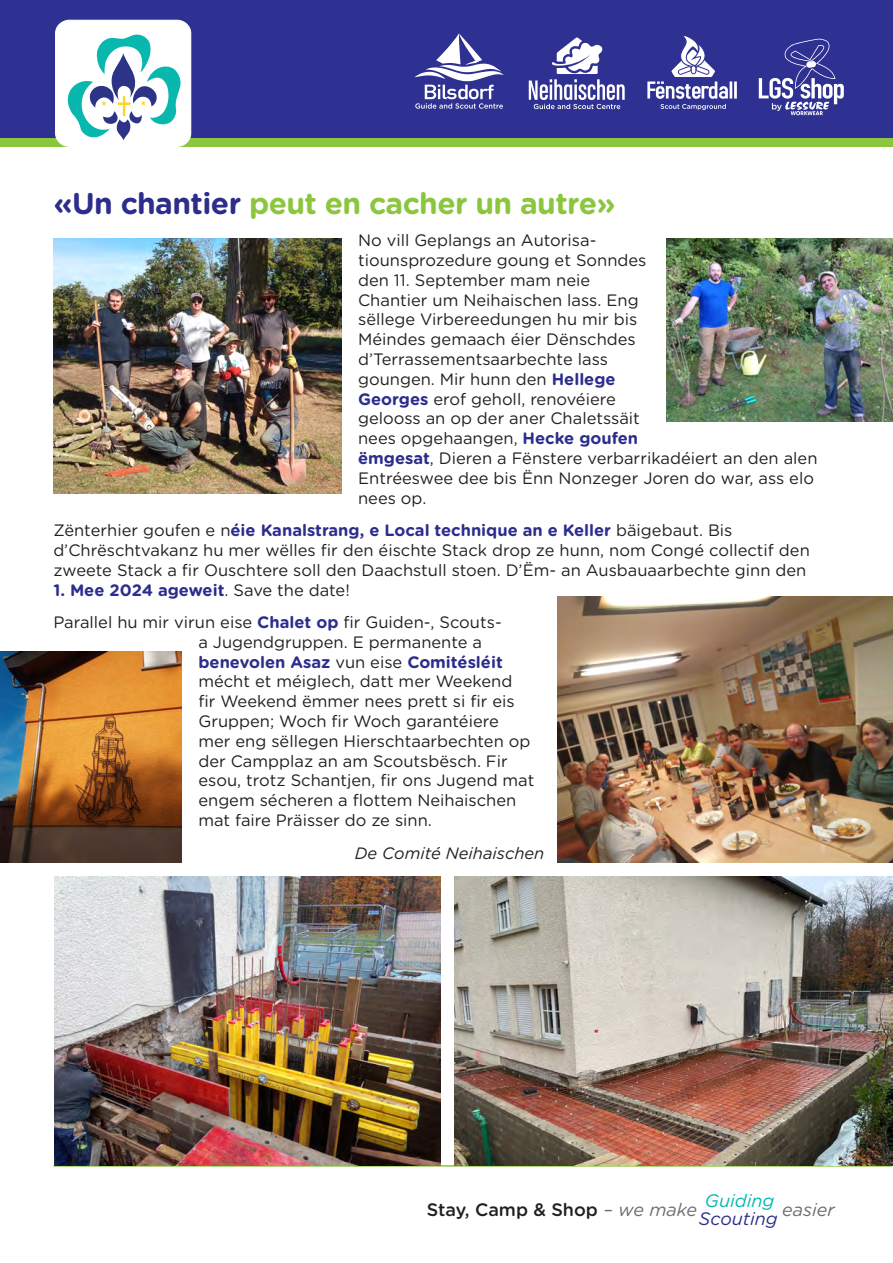
<style>
.page{position:relative;width:893px;height:1263px;background:#fff}
.page>*{position:absolute;margin:0;border:0;box-sizing:border-box;transform-origin:0 0}
.t1{font:700 30px "Gotham Rounded";letter-spacing:-.02em;color:#8bc63e}
.t2{font:500 18px "Gotham Rounded";color:#231f20}
.t3{font:italic 18px "Gotham Rounded";color:#2c2d8c}
.t4{font:italic 18px "Gotham Rounded";color:#00b8af}
.t5{font:italic 18px "Gotham Rounded";color:#6c6d70}
.t6{font:16.5px/19.8px "Gotham Rounded";color:#231f20}
.t7{font:700 16.5px "Gotham Rounded";color:#2c2d8c}
.t8{font:italic 16.5px "Gotham Rounded";color:#231f20}
.s1{color:#2c2d8c}
.s2{font-weight:700;color:#2c2d8c}
.s3{font-weight:400;color:#231f20}
.s4{font-weight:400;font-style:italic;color:#6c6d70}
</style>
<div class="page">
<div style="left:0;top:137px;width:893px;height:9px;background:#8bc63e"></div>
<div style="left:0;top:0;width:893px;height:137px;background:#2e3092"></div>
<div style="left:56px;top:20px;width:135px;height:126px;background:#fff;border-radius:14px"></div>
<div style="left:55px;top:20px;width:136px;height:127px;border:1px solid #fff;border-radius:14px"></div>
<svg style="left:529px;top:37px;width:96px;height:72px"></svg>
<svg style="left:414px;top:33px;width:90px;height:76px"></svg>
<hr style="left:734px;top:81px;width:3px;height:18px;background:#fff">
<svg style="left:647px;top:36px;width:85px;height:74px"></svg>
<svg style="left:759px;top:39px;width:85px;height:76px"></svg>
<svg style="left:67px;top:34px;width:114px;height:106px"></svg>
<hr style="left:53px;top:1165px;width:839px;height:2px;background:#8bc63e">
<img style="left:455px;top:876px;width:437px;height:289px">
<img style="left:53px;top:238px;width:288px;height:255px">
<img style="left:0;top:651px;width:181px;height:211px">
<img style="left:54px;top:876px;width:386px;height:289px">
<img style="left:557px;top:597px;width:336px;height:265px">
<img style="left:666px;top:238px;width:226px;height:184px">
<p class="t1" style="left:53px;top:181px;width:564px"><span class="s1">«Un chantier</span> peut en cacher un autre»</p>
<p class="t6" style="left:358px;top:230px;width:461px">No vill Geplangs an Autorisa-<br>tiounsprozedure goung et Sonndes<br>den 11. September mam neie<br>Chantier um Neihaischen lass. Eng<br>sëllege Virbereedungen hu mir bis<br>Méindes gemaach éier Dënschdes d’Terrassementsaarbechte lass<br>goungen. Mir hunn den <span class="s2">Hellege<br>Georges</span> erof geholl, renovéiere<br>gelooss an op der aner Chaletssäit<br>nees opgehaangen, <span class="s2">Hecke goufen<br>ëmgesat</span>, Dieren a Fënstere verbarrikadéiert an den alen Entréeswee dee bis Ënn Nonzeger Joren do war, ass elo nees op.</p>
<p class="t6" style="left:53px;top:520px;width:758px">Zënterhier goufen e n<span class="s2">éie Kanalstrang, e Local technique an e Keller</span> bäigebaut. Bis d’Chrëschtvakanz hu mer wëlles fir den éischte Stack drop ze hunn, nom Congé collectif den zweete Stack a fir Ouschtere soll den Daachstull stoen. D’Ëm- an Ausbauaarbechte ginn den</p>
<p class="t7" style="left:53px;top:577px;width:298px">1. Mee 2024 ageweit<span class="s3">. Save the date!</span></p>
<p class="t6" style="left:198px;top:612px;width:337px;text-indent:-145px">Parallel hu mir virun eise <span class="s2">Chalet op</span> fir Guiden-, Scouts-<br>a Jugendgruppen. E permanente a <span class="s2">benevolen Asaz</span> vun eise <span class="s2">Comitésléit </span>mécht et méiglech, datt mer Weekend<br>fir Weekend ëmmer nees prett si fir eis Gruppen; Woch fir Woch garantéiere mer eng sëllegen Hierschtaarbechten op der Campplaz an am Scoutsbësch. Fir esou, trotz Schantjen, fir ons Jugend mat engem sécheren a flottem Neihaischen mat faire Präisser do ze sinn.</p>
<p class="t8" style="left:355px;top:841px;width:191px">De Comité Neihaischen</p>
<p class="t4" style="left:705px;top:1188px;width:71px">Guiding</p>
<p class="t5" style="left:782px;top:1197px;width:54px">easier</p>
<p class="t3" style="left:699px;top:1206px;width:80px">Scouting</p>
<p class="t2" style="left:427px;top:1196px;width:272px">Stay, Camp &amp; Shop <span class="s4">– we make</span></p>
</div>
